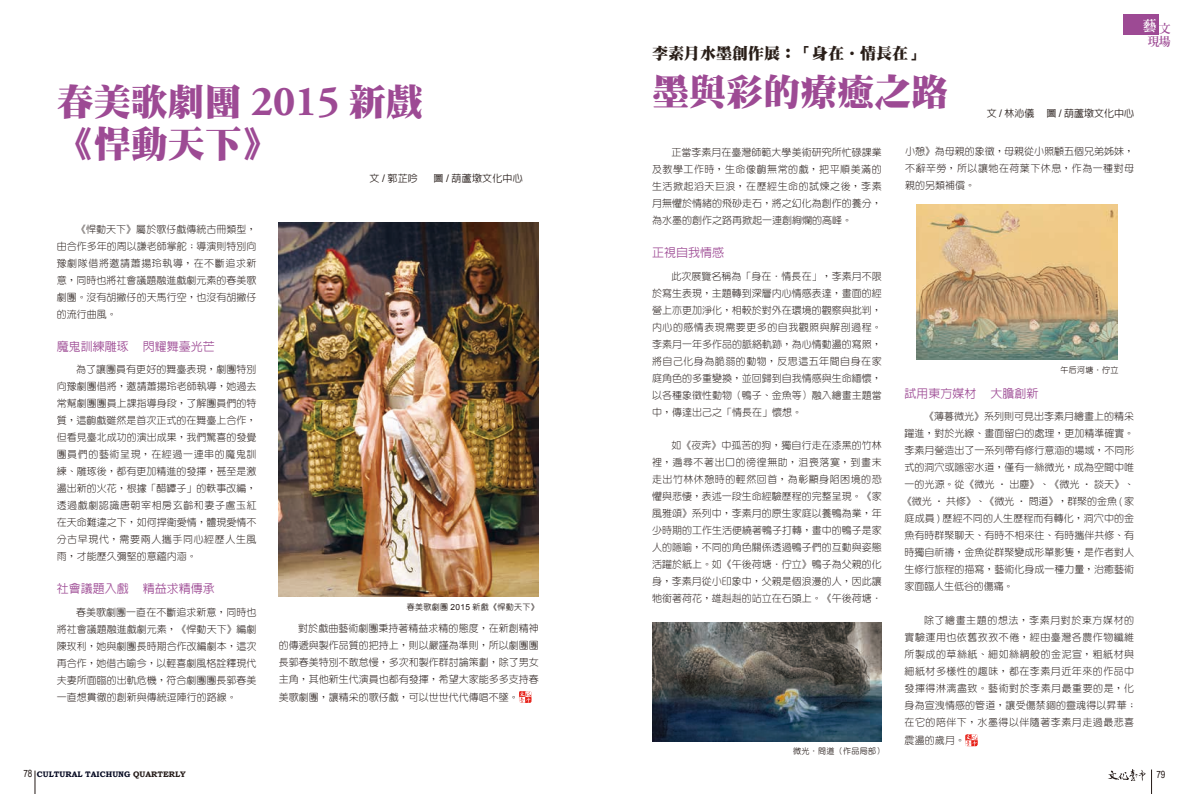
<style>
.page{position:relative;width:1191px;height:794px;background:#fff}
.page>*{position:absolute;margin:0;border:0;box-sizing:border-box;transform-origin:0 0}
.t1{font:37px/42px "DF Ming Std W12";color:#9d4a94}
.t2{font:16px "DF Ming Std W12";color:#291e18}
.t3{font:800 14px "AR Ming B5";color:#fff}
.t4{font:500 12px "AR Hei B5";color:#9d4a94}
.t5{font:800 12px "AR Ming B5";color:#9d4a94}
.t6{font:300 10px/17px "AR Yuan B5";color:#231916;text-align:justify}
.t7{font:300 10px/17px "AR Yuan B5";letter-spacing:.05em;color:#231916}
.t8{font:500 10px "AR Hei B5";letter-spacing:.01em;color:#231916}
.t9{font:10px "Arial Narrow";color:#231916}
.t10{font:500 8px "AR Yuan B5";letter-spacing:.04em;color:#231916}
.t11{font:700 8px "Bookman Old Style";color:#050921}
.s1{font-family:"Adobe Garamond Pro";font-weight:700;font-size:42.5px}
.s2{font-family:"Arial";font-weight:400;font-size:10.5px}
.s3{font-family:"Arial";font-weight:400;font-size:8.4px}
.s4{font-family:"Myriad Pro";font-size:11px}
.s5{font-family:"Arial Narrow";font-weight:400;font-size:10px;color:#231916}
.s6{color:#231916}
</style>
<div class="page">
<svg style="left:35px;top:770px;width:1px;height:24px"></svg>
<svg style="left:1151px;top:769px;width:1px;height:25px"></svg>
<svg style="left:1108px;top:769px;width:37px;height:12px"></svg>
<img style="left:278px;top:223px;width:261px;height:373px">
<svg style="left:519px;top:691px;width:13px;height:12px"></svg>
<img style="left:652px;top:622px;width:230px;height:119px">
<div style="left:1123px;top:14px;width:35px;height:20px;background:#9d4a94"></div>
<svg style="left:965px;top:734px;width:13px;height:12px"></svg>
<img style="left:917px;top:204px;width:201px;height:156px">
<h1 class="t1" style="left:57px;top:80px;width:368px">春美歌劇團 <span class="s1">2015</span> 新戲《悍動天下》</h1>
<p class="t6" style="left:57px;top:220px;width:201px;text-indent:19px">《悍動天下》屬於歌仔戲傳統古冊類型，由合作多年的周以謙老師掌舵；導演則特別向豫劇隊借將邀請蕭揚玲執導，在不斷追求新意，同時也將社會議題融進戲劇元素的春美歌劇團。沒有胡撇仔的天馬行空，也沒有胡撇仔的流行曲風。</p>
<p class="t4" style="left:57px;top:340px;width:160px">魔鬼訓練雕琢 閃耀舞臺光芒</p>
<p class="t6" style="left:57px;top:361px;width:201px;text-indent:19px">為了讓團員有更好的舞臺表現，劇團特別向豫劇團借將，邀請蕭揚玲老師執導，她過去常幫劇團團員上課指導身段，了解團員們的特質，這齣戲雖然是首次正式的在舞臺上合作，但看見臺北成功的演出成果，我們驚喜的發覺團員們的藝術呈現，在經過一連串的魔鬼訓練、雕琢後，都有更加精進的發揮，甚至是激盪出新的火花，根據「醋罈子」的軼事改編，透過戲劇認識唐朝宰相房玄齡和妻子盧玉紅在天命難違之下，如何捍衛愛情，體現愛情不分古早現代，需要兩人攜手同心經歷人生風雨，才能歷久彌堅的意蘊內涵。</p>
<p class="t4" style="left:57px;top:582px;width:160px">社會議題入戲 精益求精傳承</p>
<p class="t6" style="left:57px;top:603px;width:201px;text-indent:19px">春美歌劇團一直在不斷追求新意，同時也將社會議題融進戲劇元素，《悍動天下》編劇陳玫利，她與劇團長時期合作改編劇本，這次再合作，她借古喻今，以輕喜劇風格詮釋現代夫妻所面臨的出軌危機，符合劇團團長郭春美一直想貫徹的創新與傳統逗陣行的路線。</p>
<p class="t8" style="left:369px;top:173px;width:50px">文 <span class="s2">/</span> 郭芷吟</p>
<p class="t8" style="left:433px;top:173px;width:91px">圖 <span class="s2">/</span> 葫蘆墩文化中心</p>
<p class="t10" style="left:407px;top:602px;width:133px">春美歌劇團 <span class="s3">2015</span> 新戲《悍動天下》</p>
<p class="t6" style="left:279px;top:619px;width:261px;text-indent:19px">對於戲曲藝術劇團秉持著精益求精的態度，在新創精神的傳遞與製作品質的把持上，則以嚴謹為準則，所以劇團團長郭春美特別不敢怠慢，多次和製作群討論策劃，除了男女主角，其他新生代演員也都有發揮，希望大家能多多支持春</p>
<p class="t6" style="left:279px;top:688px;width:241px">美歌劇團，讓精采的歌仔戲，可以世世代代傳唱不墜。</p>
<h2 class="t2" style="left:652px;top:45px;width:273px">李素月水墨創作展：「身在．情長在」</h2>
<h1 class="t1" style="left:652px;top:70px;width:297px">墨與彩的療癒之路</h1>
<h3 class="t3" style="left:1142px;top:19px;width:30px">藝<sub>文</sub></h3>
<p class="t5" style="left:1147px;top:35px;width:25px">現場</p>
<p class="t8" style="left:986px;top:108px;width:149px">文 <span class="s2">/</span> 林沁儀 圖 <span class="s2">/</span> 葫蘆墩文化中心</p>
<p class="t6" style="left:652px;top:144px;width:231px;text-indent:19px">正當李素月在臺灣師範大學美術研究所忙碌課業及教學工作時，生命像齣無常的戲，把平順美滿的生活掀起滔天巨浪，在歷經生命的試煉之後，李素月無懼於情緒的飛砂走石，將之幻化為創作的養分，為水墨的創作之路再掀起一連創絢爛的高峰。</p>
<p class="t4" style="left:652px;top:246px;width:73px">正視自我情感</p>
<p class="t6" style="left:652px;top:267px;width:231px;text-indent:19px">此次展覽名稱為「身在．情長在」，李素月不限於寫生表現，主題轉到深層內心情感表達，畫面的經營上亦更加淨化，相較於對外在環境的觀察與批判，內心的感情表現需要更多的自我觀照與解剖過程。李素月一年多作品的脈絡軌跡，為心情動盪的寫照，將自己化身為脆弱的動物，反思這五年間自身在家庭角色的多重變換，並回歸到自我情感與生命緬懷，以各種象徵性動物（鴨子、金魚等）融入繪畫主題當中，傳達出己之「情長在」懷想。</p>
<p class="t6" style="left:652px;top:437px;width:231px;text-indent:19px">如《夜奔》中孤苦的狗，獨自行走在漆黑的竹林裡，遍尋不著出口的徬徨無助，沮喪落寞，到畫末走出竹林休憩時的輕然回首，為彰顯身陷困境的恐懼與悲悽，表述一段生命經驗歷程的完整呈現。《家風雅頌》系列中，李素月的原生家庭以養鴨為業，年少時期的工作生活便繞著鴨子打轉，畫中的鴨子是家人的隱喻，不同的角色關係透過鴨子們的互動與姿態活躍於紙上。如《午後荷塘．佇立》鴨子為父親的化身，李素月從小印象中，父親是個浪漫的人，因此讓牠銜著荷花，雄赳赳的站立在石頭上。《午後荷塘．</p>
<p class="t10" style="left:793px;top:747px;width:93px">微光．問道（作品局部）</p>
<p class="t6" style="left:905px;top:142px;width:230px">小憩》為母親的象徵，母親從小照顧五個兄弟姊妹，不辭辛勞，所以讓牠在荷葉下休息，作為一種對母親的另類補償。</p>
<p class="t10" style="left:1060px;top:366px;width:59px">午后河塘．佇立</p>
<p class="t4" style="left:904px;top:387px;width:136px">試用東方媒材 大膽創新</p>
<p class="t6" style="left:902px;top:408px;width:234px;text-indent:22px">《薄暮微光》系列則可見出李素月繪畫上的精采躍進，對於光線、畫面留白的處理，更加精準確實。李素月營造出了一系列帶有修行意涵的場域，不同形式的洞穴或隱密水道，僅有一絲微光，成為空間中唯一的光源。從《微光 ‧ 出塵》、《微光 ‧ 談天》、《微光 ‧ 共修》、《微光 ‧ 問道》，群聚的金魚 <span class="s4">(</span> 家庭成員 <span class="s4">)</span> 歷經不同的人生歷程而有轉化，洞穴中的金魚有時群聚聊天、有時不相來往、有時攜伴共修、有時獨自祈禱，金魚從群聚變成形單影隻，是作者對人生修行旅程的描寫，藝術化身成一種力量，治癒藝術家面臨人生低谷的傷痛。</p>
<p class="t7" style="left:904px;top:611px;width:234px;text-indent:19px">除了繪畫主題的想法，李素月對於東方媒材的實驗運用也依舊孜孜不倦，經由臺灣各農作物纖維所製成的草絲紙、細如絲綢般的金泥宣，粗紙材與細紙材多樣性的趣味，都在李素月近年來的作品中發揮得淋漓盡致。藝術對於李素月最重要的是，化身為宣洩情感的管道，讓受傷禁錮的靈魂得以昇華；在它的陪伴下，水墨得以伴隨著李素月走過最悲喜</p>
<p class="t6" style="left:904px;top:731px;width:62px">震盪的歲月。</p>
<p class="t11" style="left:23px;top:769px;width:164px"><span class="s5">78</span> CULTURAL TAICHUNG <span class="s6">QUARTERLY</span></p>
<p class="t9" style="left:1156px;top:766px;width:11px">79</p>
</div>
